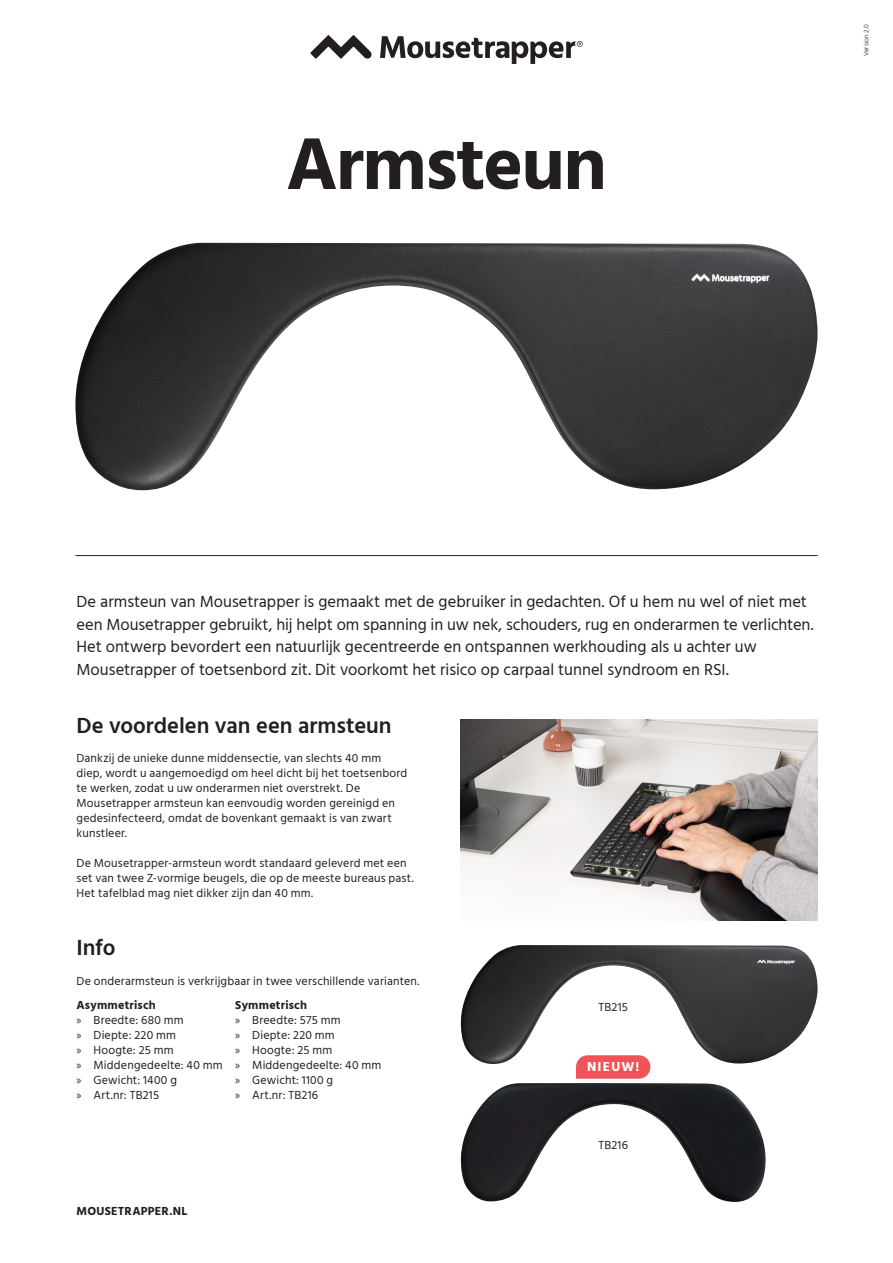
<style>
.page{position:relative;width:893px;height:1263px;background:#fff}
.page>*{position:absolute;margin:0;border:0;box-sizing:border-box;transform-origin:0 0}
.t1{font:700 75px "Hind";letter-spacing:-.025em;color:#231f20}
.t2{font:600 22.5px "Hind";letter-spacing:-.005em;color:#231f20}
.t3{font:16.5px/22.5px "Hind";color:#231f20}
.t4{font:700 13.35px "Hind";letter-spacing:.09em;color:#fff}
.t5{font:12px/15px "Hind";letter-spacing:.015em;color:#231f20}
.t6{font:700 12px "Hind";letter-spacing:.015em;color:#231f20}
.t7{font:300 6.75px "Hind";letter-spacing:.015em;color:#231f20}
.s1{font-family:"Myriad Pro"}
</style>
<div class="page">
<hr style="left:75px;top:555px;width:743px;height:1px;background:#231f20">
<svg style="left:380px;top:36px;width:203px;height:28px"></svg>
<svg style="left:310px;top:35px;width:62px;height:24px"></svg>
<img style="left:461px;top:720px;width:357px;height:200px">
<img style="left:75px;top:243px;width:743px;height:247px">
<img style="left:461px;top:945px;width:357px;height:119px">
<img style="left:461px;top:1083px;width:305px;height:119px">
<svg style="left:576px;top:1055px;width:74px;height:24px;background:#f15f63"></svg>
<p class="t1" style="left:286px;top:119px;width:322px">Armsteun</p>
<p class="t7" style="left:862px;top:56px;width:33px;rotate:-90deg">Version 2.0</p>
<p class="t3" style="left:77px;top:592px;width:738px">De armsteun van Mousetrapper is gemaakt met de gebruiker in gedachten. Of u hem nu wel of niet met een Mousetrapper gebruikt, hij helpt om spanning in uw nek, schouders, rug en onderarmen te verlichten.<br>Het ontwerp bevordert een natuurlijk gecentreerde en ontspannen werkhouding als u achter uw Mousetrapper of toetsenbord zit. Dit voorkomt het risico op carpaal tunnel syndroom en RSI.</p>
<p class="t2" style="left:77px;top:709px;width:316px">De voordelen van een armsteun</p>
<p class="t5" style="left:77px;top:751px;width:332px">Dankzij de unieke dunne middensectie, van slechts 40 mm diep, wordt u aangemoedigd om heel dicht bij het toetsenbord te werken, zodat u uw onderarmen niet overstrekt. De Mousetrapper armsteun kan eenvoudig worden gereinigd en gedesinfecteerd, omdat de bovenkant gemaakt is van zwart kunstleer.</p>
<p class="t5" style="left:77px;top:856px;width:339px">De Mousetrapper-armsteun wordt standaard geleverd met een set van twee Z-vormige beugels, die op de meeste bureaus past.<br>Het tafelblad mag niet dikker zijn dan 40 mm.</p>
<p class="t2" style="left:77px;top:932px;width:40px">Info</p>
<p class="t5" style="left:77px;top:974px;width:344px">De onderarmsteun is verkrijgbaar in twee verschillende varianten.</p>
<p class="t6" style="left:77px;top:998px;width:81px">Asymmetrisch</p>
<p class="t5" style="left:77px;top:1013px;width:109px"><span class="s1">»</span> Breedte: 680 mm</p>
<p class="t5" style="left:77px;top:1028px;width:101px"><span class="s1">»</span> Diepte: 220 mm</p>
<p class="t5" style="left:77px;top:1043px;width:99px"><span class="s1">»</span> Hoogte: 25 mm</p>
<p class="t5" style="left:77px;top:1058px;width:147px"><span class="s1">»</span> Middengedeelte: 40 mm</p>
<p class="t5" style="left:77px;top:1073px;width:102px"><span class="s1">»</span> Gewicht: 1400 g</p>
<p class="t5" style="left:77px;top:1088px;width:84px"><span class="s1">»</span> Art.nr: TB215</p>
<p class="t6" style="left:235px;top:998px;width:73px">Symmetrisch</p>
<p class="t5" style="left:235px;top:1013px;width:107px"><span class="s1">»</span> Breedte: 575 mm</p>
<p class="t5" style="left:235px;top:1028px;width:101px"><span class="s1">»</span> Diepte: 220 mm</p>
<p class="t5" style="left:235px;top:1043px;width:99px"><span class="s1">»</span> Hoogte: 25 mm</p>
<p class="t5" style="left:235px;top:1058px;width:147px"><span class="s1">»</span> Middengedeelte: 40 mm</p>
<p class="t5" style="left:235px;top:1073px;width:99px"><span class="s1">»</span> Gewicht: 1100 g</p>
<p class="t5" style="left:235px;top:1088px;width:84px"><span class="s1">»</span> Art.nr: TB216</p>
<p class="t6" style="left:77px;top:1204px;width:112px">MOUSETRAPPER.NL</p>
<p class="t5" style="left:598px;top:1000px;width:31px">TB215</p>
<p class="t4" style="left:587px;top:1059px;width:54px">NIEUW!</p>
<p class="t5" style="left:598px;top:1138px;width:31px">TB216</p>
</div>
